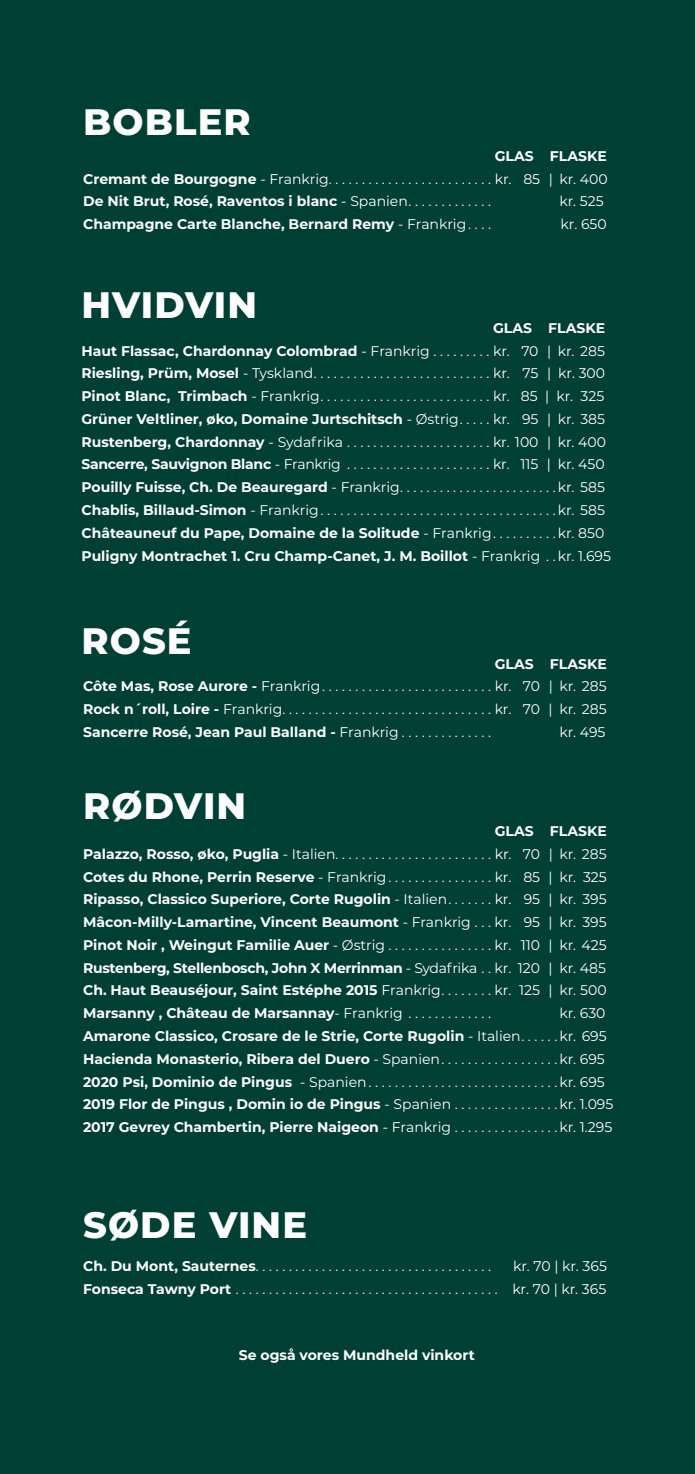
<style>
.page{position:relative;width:695px;height:1474px;background:#fff}
.page>*{position:absolute;margin:0;border:0;box-sizing:border-box;transform-origin:0 0}
.t1{font:800 36.75px "Montserrat";letter-spacing:.03em;color:#fff}
.t2{font:14px/22.8px "Montserrat";letter-spacing:-.01em;color:#fff;text-align:justify}
.t3{font:700 14px/22.8px "Montserrat";color:#fff;text-align:justify}
.s1{font-weight:700}
.s2{font-weight:400}
</style>
<div class="page">
<div style="left:0;top:0;width:694px;height:1473px;background:#003f34"></div>
<h1 class="t1" style="left:83px;top:95px;width:169px">BOBLER</h1>
<p class="t2" style="left:83px;top:144px;width:526px;text-indent:411px"><span class="s1">GLAS FLASKE Cremant de Bourgogne</span> - Frankrig . . . . . . . . . . . . . . . . . . . . . . . . . kr. 85 | kr. 400<br><span class="s1">De Nit Brut, Rosé, Raventos i blanc</span> - Spanien . . . . . . . . . . . . .</p>
<p class="t2" style="left:559px;top:189px;width:46px">kr. 525</p>
<p class="t3" style="left:83px;top:212px;width:409px">Champagne Carte Blanche, Bernard Remy <span class="s2">- Frankrig . . . .</span></p>
<p class="t2" style="left:560px;top:212px;width:48px">kr. 650</p>
<h1 class="t1" style="left:81px;top:278px;width:177px">HVIDVIN</h1>
<p class="t2" style="left:81px;top:316px;width:531px;text-align:left;text-indent:411px"><span class="s1">GLAS FLASKE Haut Flassac, Chardonnay Colombrad</span> - Frankrig . . . . . . . . . kr. 70 | kr. 285<br><span class="s1">Riesling, Prüm, Mosel</span> - Tyskland . . . . . . . . . . . . . . . . . . . . . . . . . . . kr. 75 | kr. 300<br><span class="s1">Pinot Blanc, Trimbach</span> - Frankrig . . . . . . . . . . . . . . . . . . . . . . . . . . kr. 85 | kr. 325<br><span class="s1">Grüner Veltliner, øko, Domaine Jurtschitsch</span> - Østrig . . . . . kr. 95 | kr. 385<br><span class="s1">Rustenberg, Chardonnay</span> - Sydafrika . . . . . . . . . . . . . . . . . . . . . . kr. 100 | kr. 400<br><span class="s1">Sancerre, Sauvignon Blanc</span> - Frankrig . . . . . . . . . . . . . . . . . . . . . . kr. 115 | kr. 450<br><span class="s1">Pouilly Fuisse, Ch. De Beauregard</span> - Frankrig . . . . . . . . . . . . . . . . . . . . . . . . kr. 585<br><span class="s1">Chablis, Billaud-Simon</span> - Frankrig . . . . . . . . . . . . . . . . . . . . . . . . . . . . . . . . . . . . kr. 585<br><span class="s1">Châteauneuf du Pape, Domaine de la Solitude</span> - Frankrig . . . . . . . . . . kr. 850<br><span class="s1">Puligny Montrachet 1. Cru Champ-Canet, J. M. Boillot</span> - Frankrig .. . kr. 1.695</p>
<h1 class="t1" style="left:81px;top:614px;width:112px">ROSÉ</h1>
<p class="t2" style="left:83px;top:652px;width:525px;text-indent:411px"><span class="s1">GLAS FLASKE Côte Mas, Rose Aurore -</span> Frankrig . . . . . . . . . . . . . . . . . . . . . . . . . . kr. 70 | kr. 285<br><span class="s1">Rock n´roll, Loire -</span> Frankrig . . . . . . . . . . . . . . . . . . . . . . . . . . . . . . . . kr. 70 | kr. 285<br><span class="s1">Sancerre Rosé, Jean Paul Balland -</span> Frankrig . . . . . . . . . . . . . .</p>
<p class="t2" style="left:559px;top:720px;width:48px">kr. 495</p>
<h1 class="t1" style="left:83px;top:779px;width:164px">RØDVIN</h1>
<p class="t3" style="left:83px;top:819px;width:525px;text-indent:411px">GLAS FLASKE Palazzo, Rosso, øko, Puglia <span class="s2">- Italien. . . . . . . . . . . . . . . . . . . . . . . . kr. 70 | kr. 285<br></span>Cotes du Rhone, Perrin Reserve <span class="s2">- Frankrig . . . . . . . . . . . . . . . . kr. 85 | kr. 325<br></span>Ripasso, Classico Superiore, Corte Rugolin <span class="s2">- Italien . . . . . . . kr. 95 | kr. 395<br></span>Mâcon-Milly-Lamartine, Vincent Beaumont <span class="s2">- Frankrig . . . kr. 95 | kr. 395<br></span>Pinot Noir , Weingut Familie Auer <span class="s2">- Østrig . . . . . . . . . . . . . . . . kr. 110 | kr. 425<br></span>Rustenberg, Stellenbosch, John X Merrinman <span class="s2">- Sydafrika . . kr. 120 | kr. 485<br></span>Ch. Haut Beauséjour, Saint Estéphe 2015 <span class="s2">Frankrig . . . . . . . . kr. 125 | kr. 500<br></span>Marsanny , Château de Marsannay<span class="s2">- Frankrig . . . . . . . . . . . . .</span></p>
<p class="t3" style="left:83px;top:1001px;width:531px;text-align:left;text-indent:476px"><span class="s2">kr. 630<br></span>Amarone Classico, Crosare de le Strie, Corte Rugolin <span class="s2">- Italien . . . . . kr. 695<br></span>Hacienda Monasterio, Ribera del Duero <span class="s2">- Spanien . . . . . . . . . . . . . . . . . . kr. 695<br></span>2020 Psi, Dominio de Pingus <span class="s2">- Spanien . . . . . . . . . . . . . . . . . . . . . . . . . . . . . kr. 695<br></span>2019 Flor de Pingus , Domin io de Pingus <span class="s2">- Spanien . . . . . . . . . . . . . . . . kr. 1.095<br></span>2017 Gevrey Chambertin, Pierre Naigeon <span class="s2">- Frankrig . . . . . . . . . . . . . . . . kr. 1.295</span></p>
<h1 class="t1" style="left:83px;top:1198px;width:225px">SØDE VINE</h1>
<p class="t2" style="left:83px;top:1253px;width:408px"><span class="s1">Ch. Du Mont, Sauternes</span>....................................</p>
<p class="t2" style="left:83px;top:1253px;width:525px;text-align:right">kr. 70 | kr. 365<br><span class="s1">Fonseca Tawny Port</span> . . . . . . . . . . . . . . . . . . . . . . . . . . . . . . . . . . . . . . . . kr. 70 | kr. 365</p>
<p class="t3" style="left:239px;top:1342px;width:237px">Se også vores Mundheld vinkort</p>
</div>
